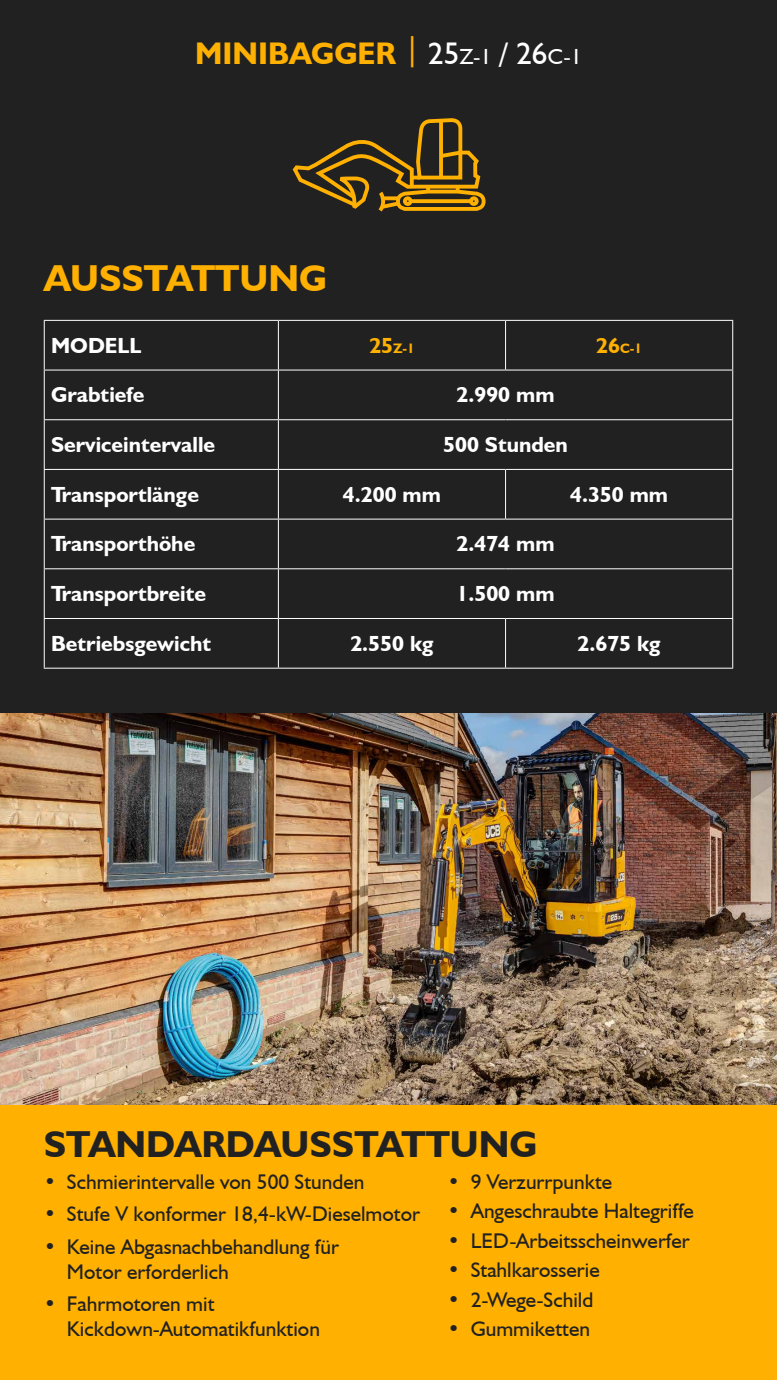
<style>
.page{position:relative;width:777px;height:1380px;background:#fff}
.page>*{position:absolute;margin:0;border:0;box-sizing:border-box;transform-origin:0 0}
.t1{font:700 37.5px "JCB Euro";color:#212121}
.t2{font:700 37.5px "JCB Euro";color:#ffb000}
.t3{font:700 31.25px "JCB Euro";color:#ffb000}
.t4{font:700 21.88px "JCB Euro";color:#fff}
.t5{font:21.25px/25px "JCB Euro Roman";color:#212121}
.t6{font:700 13.75px "JCB Euro";color:#ffb000}
.s1{font-family:"JCB Euro Roman";font-weight:400}
.s2{font-family:"JCB Euro Roman";font-weight:400;color:#fff}
.s3{font-family:"JCB Euro Roman";font-weight:400;font-size:21.88px;color:#fff}
.s4{font-size:21.88px}
</style>
<div class="page">
<div style="left:0;top:0;width:776px;height:1380px;background:#212121"></div>
<div style="left:0;top:806px;width:776px;height:574px;background:#ffb000"></div>
<img style="left:0;top:714px;width:776px;height:391px">
<div style="left:396px;top:192px;width:89px;height:19px;border:4px solid #ffb000;border-radius:8px"></div>
<svg style="left:292px;top:118px;width:190px;height:94px"></svg>
<hr style="left:44px;top:320px;width:234px;height:1px;background:#fff">
<hr style="left:44px;top:321px;width:1px;height:49px;background:#fff">
<hr style="left:278px;top:320px;width:227px;height:1px;background:#fff">
<hr style="left:278px;top:321px;width:1px;height:49px;background:#fff">
<hr style="left:505px;top:320px;width:227px;height:1px;background:#fff">
<hr style="left:505px;top:321px;width:1px;height:49px;background:#fff">
<hr style="left:732px;top:321px;width:1px;height:49px;background:#fff">
<hr style="left:44px;top:370px;width:234px;height:1px;background:#fff">
<hr style="left:44px;top:371px;width:1px;height:48px;background:#fff">
<hr style="left:278px;top:370px;width:227px;height:1px;background:#fff">
<hr style="left:278px;top:371px;width:1px;height:48px;background:#fff">
<hr style="left:505px;top:370px;width:227px;height:1px;background:#fff">
<hr style="left:732px;top:371px;width:1px;height:48px;background:#fff">
<hr style="left:44px;top:419px;width:234px;height:1px;background:#fff">
<hr style="left:44px;top:420px;width:1px;height:49px;background:#fff">
<hr style="left:278px;top:419px;width:227px;height:1px;background:#fff">
<hr style="left:278px;top:420px;width:1px;height:49px;background:#fff">
<hr style="left:505px;top:419px;width:227px;height:1px;background:#fff">
<hr style="left:732px;top:420px;width:1px;height:49px;background:#fff">
<hr style="left:44px;top:469px;width:234px;height:1px;background:#fff">
<hr style="left:44px;top:470px;width:1px;height:49px;background:#fff">
<hr style="left:278px;top:469px;width:227px;height:1px;background:#fff">
<hr style="left:278px;top:470px;width:1px;height:49px;background:#fff">
<hr style="left:505px;top:469px;width:227px;height:1px;background:#fff">
<hr style="left:505px;top:470px;width:1px;height:49px;background:#fff">
<hr style="left:732px;top:470px;width:1px;height:49px;background:#fff">
<hr style="left:44px;top:519px;width:234px;height:1px;background:#fff">
<hr style="left:44px;top:520px;width:1px;height:48px;background:#fff">
<hr style="left:278px;top:519px;width:227px;height:1px;background:#fff">
<hr style="left:278px;top:520px;width:1px;height:48px;background:#fff">
<hr style="left:505px;top:519px;width:227px;height:1px;background:#fff">
<hr style="left:732px;top:520px;width:1px;height:48px;background:#fff">
<hr style="left:44px;top:568px;width:234px;height:1px;background:#fff">
<hr style="left:44px;top:569px;width:1px;height:49px;background:#fff">
<hr style="left:278px;top:568px;width:227px;height:1px;background:#fff">
<hr style="left:278px;top:569px;width:1px;height:49px;background:#fff">
<hr style="left:505px;top:568px;width:227px;height:1px;background:#fff">
<hr style="left:732px;top:569px;width:1px;height:49px;background:#fff">
<hr style="left:44px;top:618px;width:234px;height:1px;background:#fff">
<hr style="left:44px;top:619px;width:1px;height:49px;background:#fff">
<hr style="left:278px;top:618px;width:227px;height:1px;background:#fff">
<hr style="left:278px;top:619px;width:1px;height:49px;background:#fff">
<hr style="left:505px;top:618px;width:227px;height:1px;background:#fff">
<hr style="left:505px;top:619px;width:1px;height:49px;background:#fff">
<hr style="left:732px;top:619px;width:1px;height:49px;background:#fff">
<hr style="left:44px;top:668px;width:234px;height:1px;background:#fff">
<hr style="left:278px;top:668px;width:227px;height:1px;background:#fff">
<hr style="left:505px;top:668px;width:227px;height:1px;background:#fff">
<h2 class="t3" style="left:195px;top:34px;width:388px">MINIBAGGER <span class="s1">|</span> <span class="s2">25</span><span class="s3">Z‑1</span> <span class="s2">/ 26</span><span class="s3">C‑1</span></h2>
<h1 class="t2" style="left:44px;top:255px;width:284px">AUSSTATTUNG</h1>
<p class="t4" style="left:51px;top:332px;width:91px">MODELL</p>
<p class="t6" style="left:369px;top:339px;width:47px"><span class="s4">25</span>Z‑1</p>
<p class="t6" style="left:596px;top:339px;width:47px"><span class="s4">26</span>C‑1</p>
<p class="t4" style="left:51px;top:381px;width:95px">Grabtiefe</p>
<p class="t4" style="left:456px;top:381px;width:99px">2.990 mm</p>
<p class="t4" style="left:51px;top:431px;width:165px">Serviceintervalle</p>
<p class="t4" style="left:443px;top:431px;width:126px">500 Stunden</p>
<p class="t4" style="left:51px;top:481px;width:149px">Transportlänge</p>
<p class="t4" style="left:343px;top:481px;width:99px">4.200 mm</p>
<p class="t4" style="left:570px;top:481px;width:99px">4.350 mm</p>
<p class="t4" style="left:51px;top:530px;width:146px">Transporthöhe</p>
<p class="t4" style="left:456px;top:530px;width:99px">2.474 mm</p>
<p class="t4" style="left:51px;top:580px;width:156px">Transportbreite</p>
<p class="t4" style="left:456px;top:580px;width:99px">1.500 mm</p>
<p class="t4" style="left:51px;top:630px;width:161px">Betriebsgewicht</p>
<p class="t4" style="left:350px;top:630px;width:85px">2.550 kg</p>
<p class="t4" style="left:577px;top:630px;width:85px">2.675 kg</p>
<h1 class="t1" style="left:44px;top:1121px;width:495px">STANDARDAUSSTATTUNG</h1>
<p class="t5" style="left:44px;top:1169px;width:322px">• Schmierintervalle von 500 Stunden</p>
<p class="t5" style="left:44px;top:1201px;width:377px">• Stufe V konformer 18,4‑kW-Dieselmotor</p>
<p class="t5" style="left:67px;top:1234px;width:273px;text-indent:-23px">• Keine Abgasnachbehandlung für<br>Motor erforderlich</p>
<p class="t5" style="left:67px;top:1291px;width:254px;text-indent:-23px">• Fahrmotoren mit<br>Kickdown‑Automatikfunktion</p>
<p class="t5" style="left:447px;top:1169px;width:166px">• 9 Verzurrpunkte</p>
<p class="t5" style="left:447px;top:1198px;width:248px">• Angeschraubte Haltegriffe</p>
<p class="t5" style="left:447px;top:1228px;width:244px">• LED-Arbeitsscheinwerfer</p>
<p class="t5" style="left:447px;top:1257px;width:154px">• Stahlkarosserie</p>
<p class="t5" style="left:447px;top:1286px;width:147px">• 2‑Wege-Schild</p>
<p class="t5" style="left:447px;top:1316px;width:144px">• Gummiketten</p>
</div>
